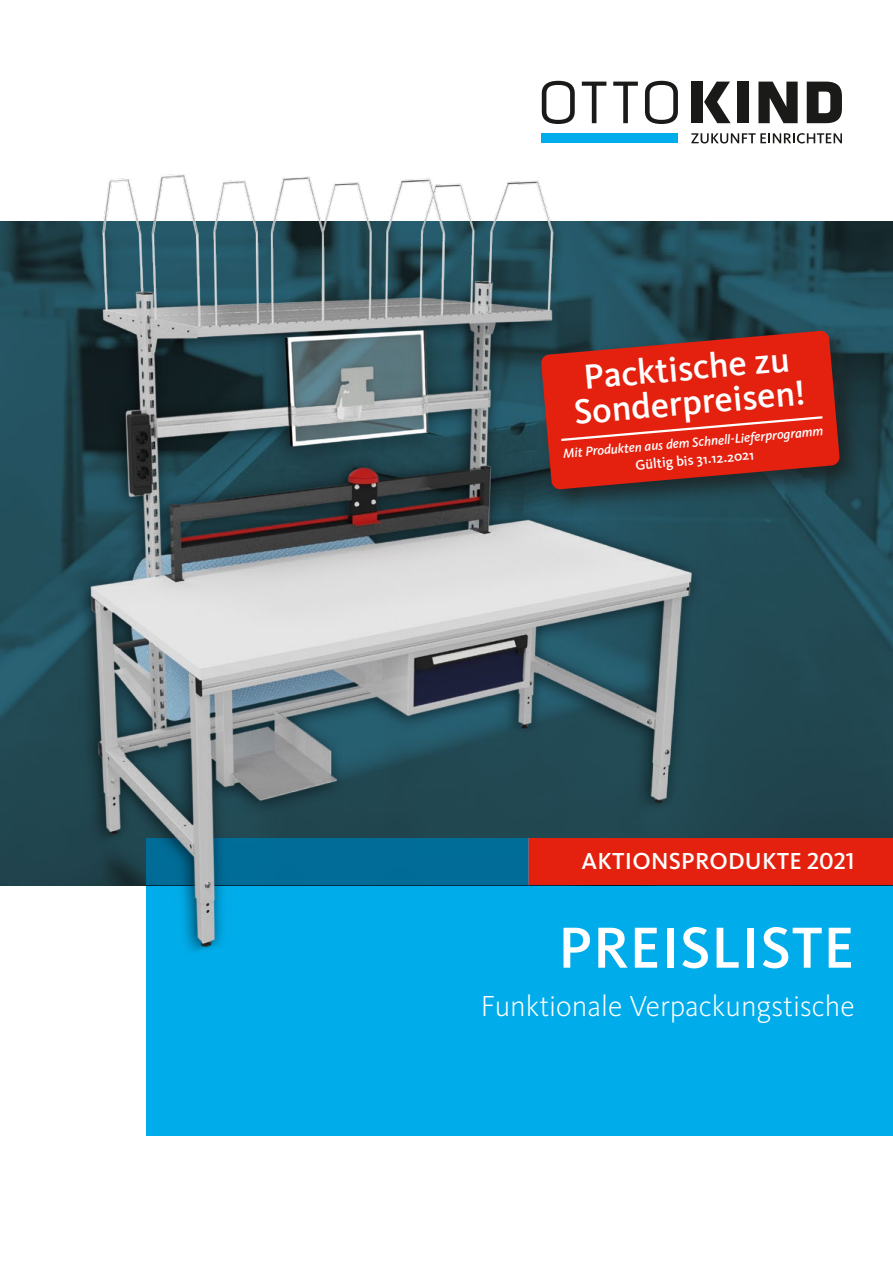
<style>
.page{position:relative;width:893px;height:1263px;background:#fff}
.page>*{position:absolute;margin:0;border:0;box-sizing:border-box;transform-origin:0 0}
.t1{font:500 60px "Kievit OT";letter-spacing:.01em;color:#fff}
.t2{font:500 36px/34.5px "Kievit OT";color:#fff;text-align:center}
.t3{font:300 30px "Kievit OT";color:#fff}
.t4{font:500 24px "Kievit OT";letter-spacing:.01em;color:#fff}
.t5{font:500 14.25px "Kievit OT";color:#fff}
.t6{font:italic 500 13.5px "Kievit OT";color:#fff}
</style>
<div class="page">
<img style="left:702px;top:221px;width:191px;height:617px">
<div style="left:146px;top:838px;width:747px;height:298px;background:#00ace9"></div>
<div style="left:529px;top:838px;width:364px;height:47px;background:#e4200e"></div>
<svg style="left:702px;top:133px;width:140px;height:10px"></svg>
<svg style="left:542px;top:81px;width:33px;height:43px"></svg>
<svg style="left:645px;top:81px;width:33px;height:43px"></svg>
<svg style="left:613px;top:82px;width:25px;height:41px"></svg>
<svg style="left:582px;top:82px;width:24px;height:41px"></svg>
<svg style="left:807px;top:82px;width:35px;height:41px"></svg>
<svg style="left:758px;top:82px;width:40px;height:41px"></svg>
<div style="left:737px;top:82px;width:12px;height:41px;background:#1a1a18"></div>
<div style="left:691px;top:82px;width:12px;height:41px;background:#1a1a18"></div>
<svg style="left:704px;top:82px;width:27px;height:41px"></svg>
<img style="left:0;top:133px;width:702px;height:818px">
<div style="left:536px;top:326px;width:329px;height:189px;background:#1a1a18;opacity:.7"></div>
<svg style="left:541px;top:330px;width:299px;height:160px;background:#b9261a"></svg>
<svg style="left:559px;top:415px;width:266px;height:27px;background:#e63221"></svg>
<h2 class="t2" style="left:569px;top:361px;width:234px;rotate:-5deg">Packtische zu<br>Sonderpreisen!</h2>
<p class="t6" style="left:562px;top:445px;width:262px;rotate:-5deg">Mit Produkten aus dem Schnell-Lieferprogramm</p>
<p class="t5" style="left:635px;top:456px;width:121px;rotate:-5deg">Gültig bis 31.12.2021</p>
<h3 class="t4" style="left:581px;top:847px;width:275px">AKTIONSPRODUKTE 2021</h3>
<h1 class="t1" style="left:558px;top:911px;width:298px">PREISLISTE</h1>
<h3 class="t3" style="left:481px;top:987px;width:375px">Funktionale Verpackungstische</h3>
</div>
